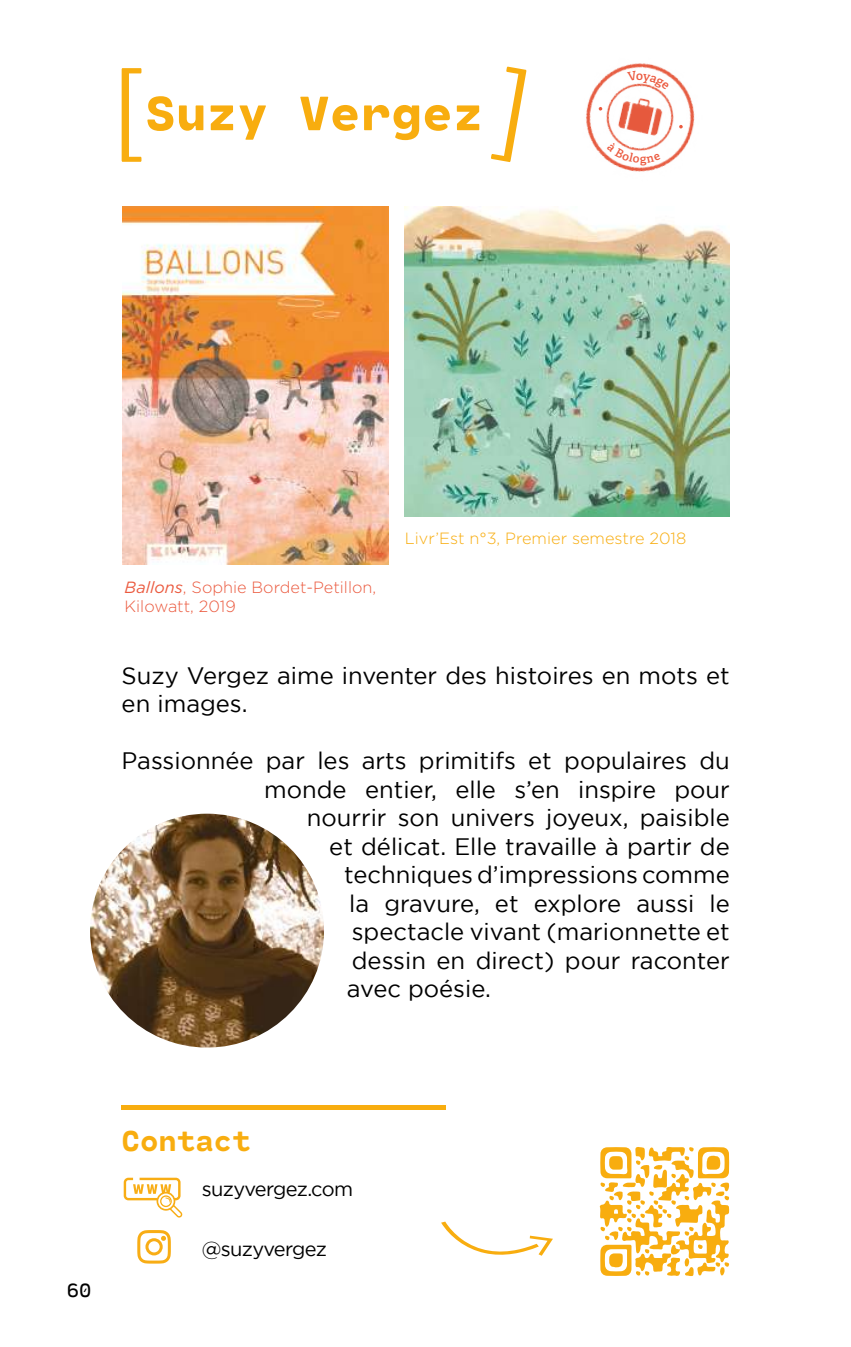
<style>
.page{position:relative;width:851px;height:1347px;background:#fff}
.page>*{position:absolute;margin:0;border:0;box-sizing:border-box;transform-origin:0 0}
.t1{font:800 50px "Cartograph CF";color:#f8ad0f}
.t2{font:800 30px "Cartograph CF";color:#f8ad0f}
.t3{font:23.75px/28.5px "Gotham";color:#000}
.t4{font:20px "Gotham";letter-spacing:-.03em;color:#000}
.t5{font:20px "Cartograph CF";color:#000}
.t6{font:300 16.25px/19.5px "Gotham";color:#eb5a3f}
.t7{font:300 16.25px "Gotham";color:#f8ad0f}
.s1{font-weight:400;font-style:italic}
</style>
<div class="page">
<img style="left:90px;top:813px;width:234px;height:234px;border-radius:117px">
<img style="left:405px;top:206px;width:324px;height:310px">
<img style="left:122px;top:206px;width:266px;height:358px">
<svg style="left:122px;top:68px;width:19px;height:94px"></svg>
<div style="left:122px;top:1105px;width:323px;height:5px;background:#f8ad0f"></div>
<svg style="left:441px;top:1221px;width:112px;height:35px"></svg>
<svg style="left:491px;top:67px;width:35px;height:95px"></svg>
<svg style="left:137px;top:1230px;width:34px;height:33px"></svg>
<svg style="left:124px;top:1177px;width:58px;height:40px"></svg>
<svg style="left:599px;top:1147px;width:130px;height:129px"></svg>
<img style="left:586px;top:63px;width:109px;height:109px">
<img style="left:588px;top:66px;width:103px;height:103px">
<svg style="left:679px;top:125px;width:3px;height:4px"></svg>
<svg style="left:598px;top:107px;width:4px;height:4px"></svg>
<img style="left:606px;top:84px;width:69px;height:64px">
<svg style="left:627px;top:71px;width:42px;height:19px"></svg>
<svg style="left:606px;top:142px;width:54px;height:24px"></svg>
<h1 class="t1" style="left:145px;top:71px;width:340px">Suzy Vergez</h1>
<p class="t6" style="left:125px;top:577px;width:253px"><span class="s1">Ballons</span>, Sophie Bordet-Petillon,<br>Kilowatt, 2019</p>
<p class="t7" style="left:405px;top:530px;width:283px">Livr’Est n°3, Premier semestre 2018</p>
<p class="t3" style="left:122px;top:660px;width:609px">Suzy Vergez aime inventer des histoires en mots et en images.</p>
<p class="t3" style="left:122px;top:746px;width:609px">Passionnée par les arts primitifs et populaires du</p>
<p class="t3" style="left:264px;top:774px;width:467px">monde entier, elle s’en inspire pour</p>
<p class="t3" style="left:307px;top:803px;width:424px">nourrir son univers joyeux, paisible</p>
<p class="t3" style="left:329px;top:831px;width:402px">et délicat. Elle travaille à partir de</p>
<p class="t3" style="left:344px;top:860px;width:387px">techniques d’impressions comme</p>
<p class="t3" style="left:349px;top:888px;width:382px">la gravure, et explore aussi le</p>
<p class="t3" style="left:352px;top:917px;width:379px">spectacle vivant (marionnette et</p>
<p class="t3" style="left:352px;top:945px;width:379px">dessin en direct) pour raconter</p>
<p class="t3" style="left:347px;top:974px;width:146px">avec poésie.</p>
<p class="t5" style="left:67px;top:1273px;width:26px">60</p>
<p class="t2" style="left:122px;top:1115px;width:131px">Contact</p>
<p class="t4" style="left:202px;top:1177px;width:153px">suzyvergez.com</p>
<p class="t4" style="left:202px;top:1237px;width:127px">@suzyvergez</p>
</div>
